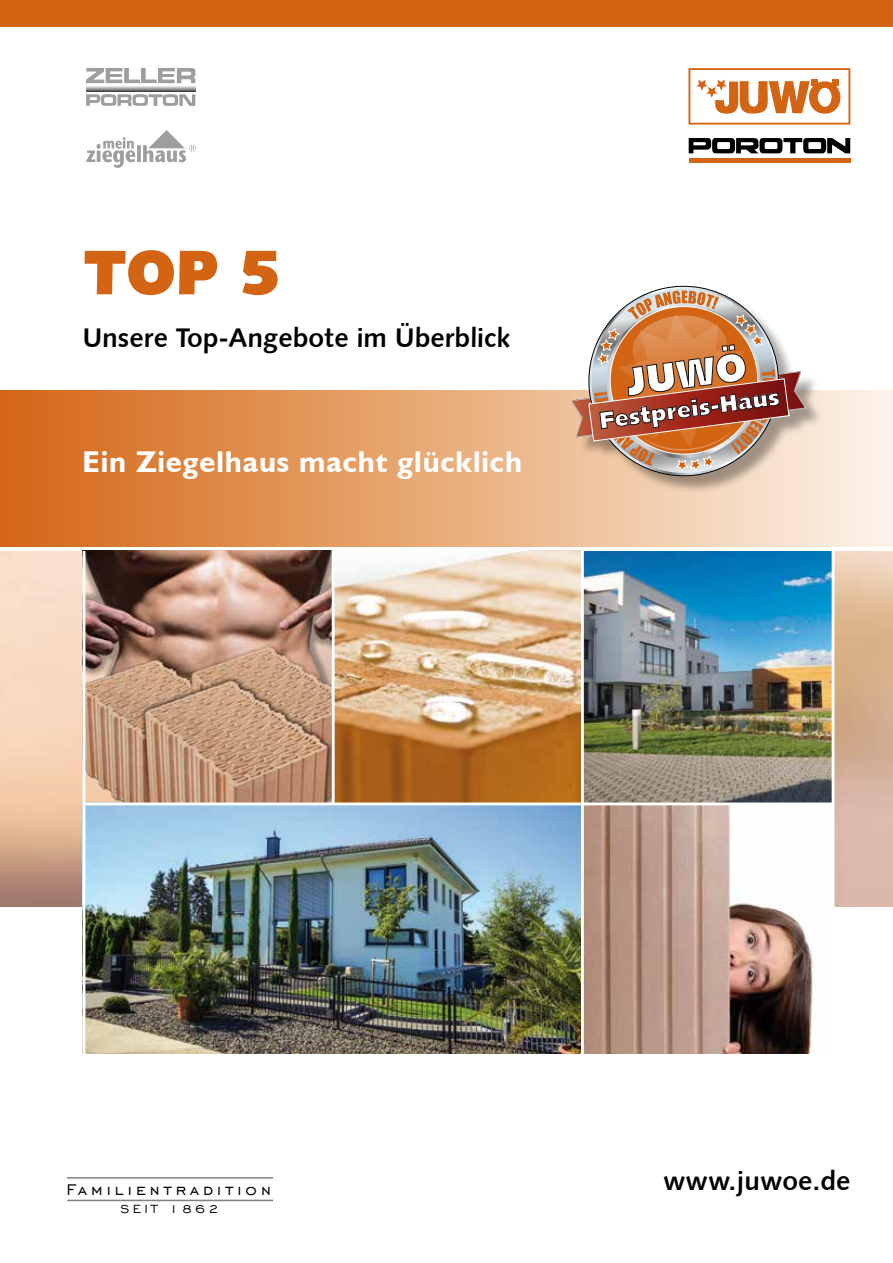
<style>
.page{position:relative;width:893px;height:1263px;background:#fff}
.page>*{position:absolute;margin:0;border:0;box-sizing:border-box;transform-origin:0 0}
.t1{font:63px "Humanist 531 BT Ultra Black A";color:#d36414}
.t2{font:39.6px "Humanist 531 BT Ultra Black A";color:#fff}
.t3{font:700 30px "Humanist 521 BT";letter-spacing:.03em;color:#fff}
.t4{font:27px "Humanist 531 BT Bold A";color:#000}
.t5{font:23.7px "Humanist 531 BT Ultra Black A";color:#fff}
.t6{font:19.5px "Engravers Gothic BT";letter-spacing:.21em;color:#000}
.t7{font:15px "Engravers Gothic BT";letter-spacing:.215em;color:#000}
</style>
<div class="page">
<img style="left:0;top:551px;width:893px;height:355px">
<img style="left:85px;top:805px;width:496px;height:248px">
<img style="left:85px;top:551px;width:496px;height:251px">
<img style="left:584px;top:805px;width:248px;height:248px">
<div style="left:0;top:0;width:893px;height:26px;background:#d36414"></div>
<img style="left:584px;top:551px;width:248px;height:251px">
<hr style="left:332px;top:544px;width:3px;height:260px;background:#fff">
<hr style="left:581px;top:538px;width:3px;height:520px;background:#fff">
<div style="left:0;top:390px;width:893px;height:157px;background:linear-gradient(to right,#d46612,#fdf4e9)"></div>
<div style="left:688px;top:68px;width:162px;height:57px;border:2px solid #d36414"></div>
<svg style="left:696px;top:79px;width:144px;height:35px"></svg>
<div style="left:689px;top:158px;width:161px;height:5px;background:#d36414"></div>
<svg style="left:689px;top:138px;width:161px;height:15px"></svg>
<div style="left:574px;top:289px;width:249px;height:205px;background:#000;opacity:.35"></div>
<svg style="left:571px;top:285px;width:235px;height:199px"></svg>
<hr style="left:832px;top:551px;width:2px;height:496px;background:#fff">
<hr style="left:83px;top:802px;width:750px;height:3px;background:#fff">
<hr style="left:83px;top:551px;width:2px;height:527px;background:#fff">
<svg style="left:86px;top:130px;width:110px;height:38px"></svg>
<svg style="left:86px;top:86px;width:110px;height:6px"></svg>
<svg style="left:86px;top:68px;width:109px;height:15px"></svg>
<svg style="left:86px;top:94px;width:109px;height:12px"></svg>
<h1 class="t1" style="left:84px;top:232px;width:199px">TOP 5</h1>
<p class="t4" style="left:83px;top:321px;width:430px">Unsere Top-Angebote im Überblick</p>
<p class="t3" style="left:83px;top:443px;width:441px">Ein Ziegelhaus macht glücklich</p>
<h2 class="t2" style="left:623px;top:357px;width:123px;rotate:-8deg">JUWÖ</h2>
<p class="t5" style="left:597px;top:406px;width:183px;rotate:-8deg">Festpreis-Haus</p>
<p class="t6" style="left:67px;top:1178px;width:206px">Familientradition</p>
<p class="t7" style="left:121px;top:1201px;width:99px">SEIT 1862</p>
<p class="t4" style="left:663px;top:1164px;width:189px">www.juwoe.de</p>
</div>
